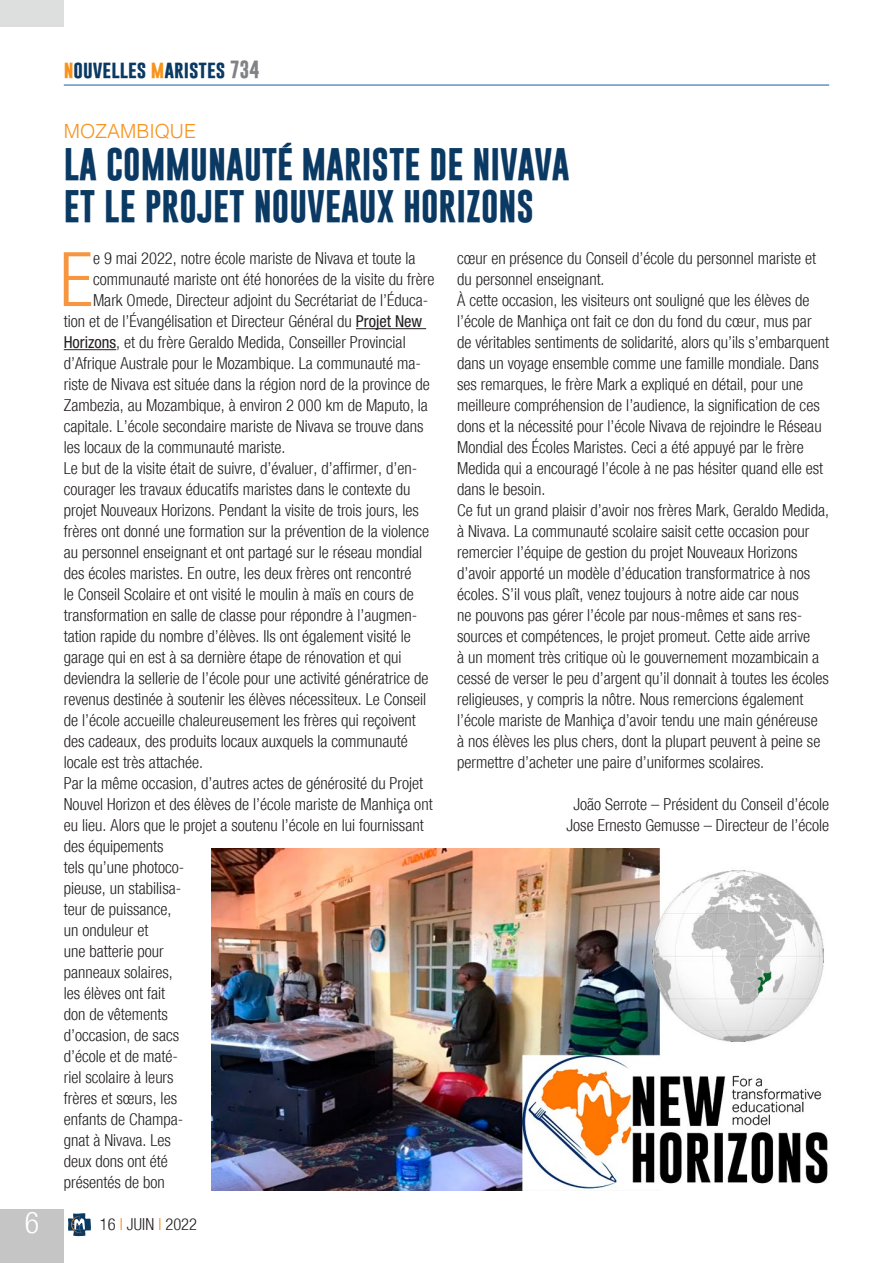
<style>
.page{position:relative;width:893px;height:1263px;background:#fff}
.page>*{position:absolute;margin:0;border:0;box-sizing:border-box;transform-origin:0 0}
.Testo_sinEspacio{font:300 condensed 75.3px "Helvetica Neue";color:#f79641}
.Titolo{font:700 33px "Gobold";color:#0a3963}
.t1{font:300 condensed 30px "Helvetica Neue";color:#fff}
.sommario{font:300 19.5px "Helvetica";color:#f7931d}
.t2{font:700 18px "Gobold";color:#0a3963}
.Testo_sinEspacio-2{font:300 condensed 16.5px/21px "Helvetica Neue";color:#231f20}
.s1{color:#f7931d}
.s2{color:#808285}
.s3{font-weight:400}
</style>
<div class="page">
<div style="left:0;top:1209px;width:64px;height:54px;background:#c4c5c4"></div>
<hr style="left:64px;top:85px;width:765px;height:1px;background:#175d9e">
<svg style="left:68px;top:1213px;width:23px;height:23px"></svg>
<div style="left:0;top:0;width:64px;height:27px;background:#dddede"></div>
<hr style="left:356px;top:328px;width:70px;height:1px;background:#231f20">
<hr style="left:64px;top:349px;width:52px;height:1px;background:#231f20">
<img style="left:211px;top:849px;width:617px;height:342px">
<h3 class="t1" style="left:25px;top:1205px;width:16px">6</h3>
<p class="t2" style="left:64px;top:57px;width:197px"><span class="s1">n</span>ouvelles <span class="s1">m</span>aristes <span class="s2">734</span></p>
<p class="sommario" style="left:64px;top:114px;width:134px">MOZAMBIQUE</p>
<p class="Titolo" style="left:64px;top:143px;width:507px">LA COMMUNAUTÉ MARISTE DE NIVAVA</p>
<p class="Titolo" style="left:64px;top:185px;width:472px">ET LE PROJET NOUVEAUX HORIZONS</p>
<p class="Testo_sinEspacio" style="left:60px;top:236px;width:35px">E</p>
<p class="Testo_sinEspacio-2" style="left:93px;top:248px;width:324px">e 9 mai 2022, notre école mariste de Nivava et toute la</p>
<p class="Testo_sinEspacio-2" style="left:457px;top:248px;width:361px">cœur en présence du Conseil d’école du personnel mariste et du personnel enseignant.</p>
<p class="Testo_sinEspacio-2" style="left:457px;top:290px;width:374px">À cette occasion, les visiteurs ont souligné que les élèves de l’école de Manhiça ont fait ce don du fond du cœur, mus par de véritables sentiments de solidarité, alors qu’ils s’embarquent dans un voyage ensemble comme une famille mondiale. Dans ses remarques, le frère Mark a expliqué en détail, pour une meilleure compréhension de l’audience, la signification de ces dons et la nécessité pour l’école Nivava de rejoindre le Réseau Mondial des Écoles Maristes. Ceci a été appuyé par le frère Medida qui a encouragé l’école à ne pas hésiter quand elle est dans le besoin.</p>
<p class="Testo_sinEspacio-2" style="left:457px;top:500px;width:374px">Ce fut un grand plaisir d’avoir nos frères Mark, Geraldo Medida, à Nivava. La communauté scolaire saisit cette occasion pour remercier l’équipe de gestion du projet Nouveaux Horizons d’avoir apporté un modèle d’éducation transformatrice à nos écoles. S’il vous plaît, venez toujours à notre aide car nous<br>ne pouvons pas gérer l’école par nous-mêmes et sans res&shy;sources et compétences, le projet promeut. Cette aide arrive<br>à un moment très critique où le gouvernement mozambicain a cessé de verser le peu d’argent qu’il donnait à toutes les écoles religieuses, y compris la nôtre. Nous remercions également l’école mariste de Manhiça d’avoir tendu une main généreuse<br>à nos élèves les plus chers, dont la plupart peuvent à peine se permettre d’acheter une paire d’uniformes scolaires.</p>
<p class="Testo_sinEspacio-2" style="left:573px;top:794px;width:257px">João Serrote – Président du Conseil d’école</p>
<p class="Testo_sinEspacio-2" style="left:567px;top:815px;width:264px">Jose Ernesto Gemusse – Directeur de l’école</p>
<p class="Testo_sinEspacio-2" style="left:93px;top:269px;width:343px">communauté mariste ont été honorées de la visite du frère</p>
<p class="Testo_sinEspacio-2" style="left:93px;top:290px;width:337px">Mark Omede, Directeur adjoint du Secrétariat de l’Éduca-</p>
<p class="Testo_sinEspacio-2" style="left:64px;top:311px;width:360px">tion et de l’Évangélisation et Directeur Général du <span class="s3">Projet New</span></p>
<p class="Testo_sinEspacio-2" style="left:64px;top:332px;width:343px"><span class="s3">Horizons</span>, et du frère Geraldo Medida, Conseiller Provincial</p>
<p class="Testo_sinEspacio-2" style="left:64px;top:353px;width:359px">d’Afrique Australe pour le Mozambique. La communauté ma-</p>
<p class="Testo_sinEspacio-2" style="left:64px;top:374px;width:368px">riste de Nivava est située dans la région nord de la province de</p>
<p class="Testo_sinEspacio-2" style="left:64px;top:395px;width:366px">Zambezia, au Mozambique, à environ 2 000 km de Maputo, la</p>
<p class="Testo_sinEspacio-2" style="left:64px;top:416px;width:361px">capitale. L’école secondaire mariste de Nivava se trouve dans</p>
<p class="Testo_sinEspacio-2" style="left:64px;top:437px;width:223px">les locaux de la communauté mariste.</p>
<p class="Testo_sinEspacio-2" style="left:64px;top:458px;width:367px">Le but de la visite était de suivre, d’évaluer, d’affirmer, d’en&shy;courager les travaux éducatifs maristes dans le contexte du projet Nouveaux Horizons. Pendant la visite de trois jours, les frères ont donné une formation sur la prévention de la violence au personnel enseignant et ont partagé sur le réseau mondial des écoles maristes. En outre, les deux frères ont rencontré<br>le Conseil Scolaire et ont visité le moulin à maïs en cours de transformation en salle de classe pour répondre à l’augmen&shy;tation rapide du nombre d’élèves. Ils ont également visité le garage qui en est à sa dernière étape de rénovation et qui deviendra la sellerie de l’école pour une activité génératrice de revenus destinée à soutenir les élèves nécessiteux. Le Conseil de l’école accueille chaleureusement les frères qui reçoivent des cadeaux, des produits locaux auxquels la communauté locale est très attachée.</p>
<p class="Testo_sinEspacio-2" style="left:64px;top:773px;width:370px">Par la même occasion, d’autres actes de générosité du Projet<br>Nouvel Horizon et des élèves de l’école mariste de Manhiça ont eu lieu. Alors que le projet a soutenu l’école en lui fournissant des équipements<br>tels qu’une photoco-<br>pieuse, un stabilisa-<br>teur de puissance,<br>un onduleur et<br>une batterie pour<br>panneaux solaires,<br>les élèves ont fait<br>don de vêtements<br>d’occasion, de sacs<br>d’école et de maté-<br>riel scolaire à leurs<br>frères et sœurs, les<br>enfants de Champa-<br>gnat à Nivava. Les<br>deux dons ont été<br>présentés de bon</p>
<p class="Testo_sinEspacio-2" style="left:100px;top:1214px;width:99px">16 <span class="s1">I</span> JUIN <span class="s1">I</span> 2022</p>
</div>
